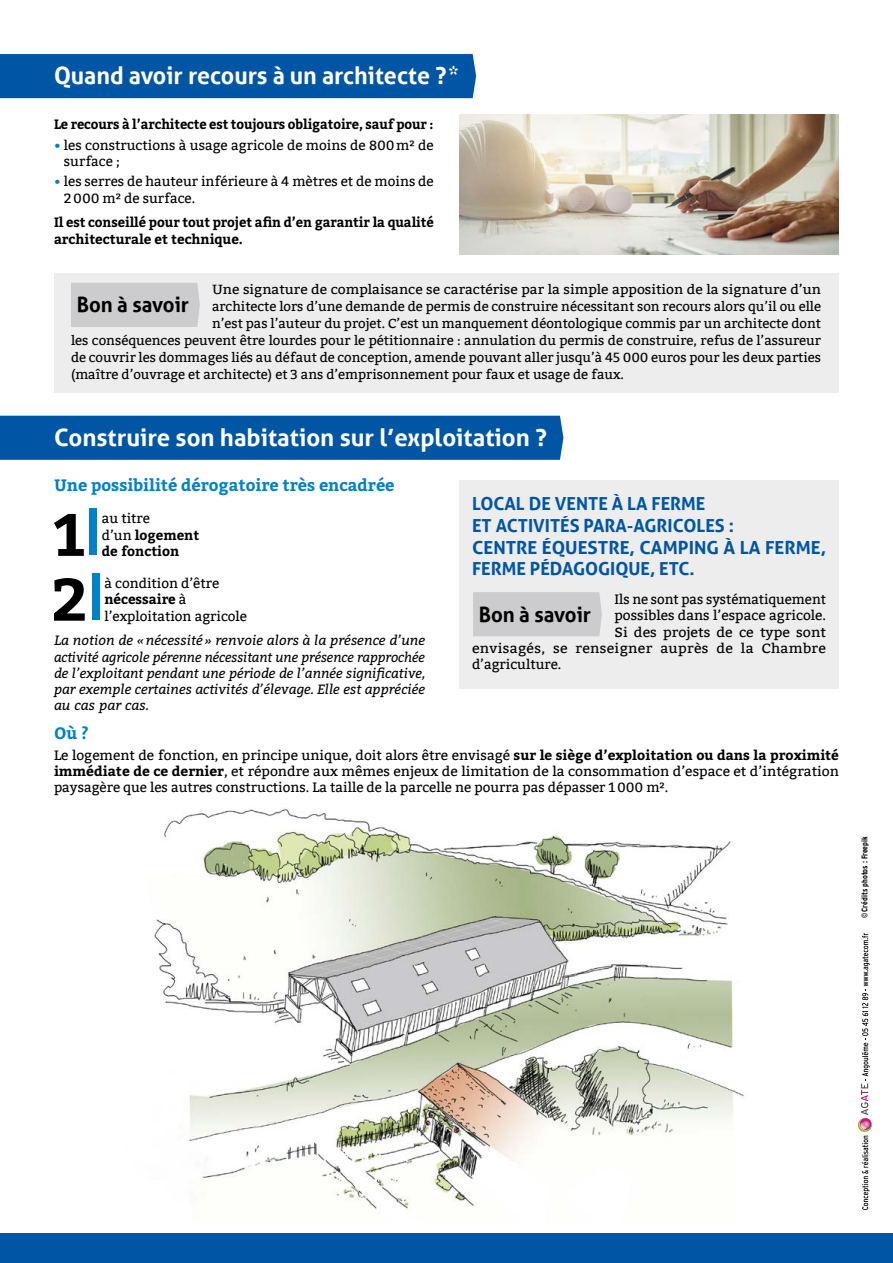
<style>
.page{position:relative;width:893px;height:1263px;background:#fff}
.page>*{position:absolute;margin:0;border:0;box-sizing:border-box;transform-origin:0 0}
.t1{font:700 59.4px "Bitter";color:#000}
.t2{font:700 24px "Aller";color:#fff}
.t3{font:700 21px "Aller";color:#000}
.t4{font:700 18px/21.6px "Aller";color:#0056a4}
.t5{font:700 16.5px "Bitter";color:#0081c9}
.t6{font:13.5px/16.2px "Bitter";color:#000}
.t7{font:italic 13.5px/16.2px "Bitter";color:#000;text-align:justify}
.t8{font:700 13.5px/16.2px "Bitter";letter-spacing:-.005em;color:#000}
.t9{font:700 13.5px "Bitter";letter-spacing:-.005em;color:#000;scale:.96 1}
.t10{font:13.5px "Bitter";letter-spacing:.02em;color:#000;scale:1.05 1}
.t11{font:13.5px "Bitter";color:#000;scale:1.05 1}
.t12{font:13.2px "Bitter";color:#000}
.t13{font:13.2px "Bitter";color:#000;scale:1.05 1}
.t14{font:700 condensed 8.25px "Interstate";color:#000}
.s1{font-size:21px}
.s2{color:#0081c9}
.s3{font-weight:400}
.s4{font-weight:700}
</style>
<div class="page">
<div style="left:0;top:1233px;width:893px;height:30px;background:#0056a4"></div>
<div style="left:459px;top:480px;width:380px;height:209px;background:#ededee"></div>
<svg style="left:862px;top:1136px;width:8px;height:74px"></svg>
<svg style="left:858px;top:1118px;width:14px;height:14px"></svg>
<svg style="left:860px;top:933px;width:11px;height:197px"></svg>
<div style="left:0;top:416px;width:563px;height:44px;background:#0056a4"></div>
<div style="left:54px;top:273px;width:785px;height:119px;background:#ededee"></div>
<div style="left:0;top:54px;width:476px;height:44px;background:#0056a4"></div>
<div style="left:71px;top:283px;width:129px;height:44px;background:#cccbce"></div>
<div style="left:473px;top:592px;width:129px;height:44px;background:#cccbce"></div>
<div style="left:446px;top:104px;width:405px;height:150px;background:#000;opacity:.1"></div>
<img style="left:154px;top:807px;width:592px;height:407px">
<h2 class="t2" style="left:54px;top:61px;width:406px">Quand avoir recours à un architecte ?<span class="s1">*</span></h2>
<p class="t9" style="left:54px;top:116px;width:397px">Le recours à l’architecte est toujours obligatoire, sauf pour :</p>
<p class="t6" style="left:64px;top:137px;width:371px;text-indent:-10px"><span class="s2">•</span> les constructions à usage agricole de moins de 800m² de surface ;</p>
<p class="t6" style="left:64px;top:174px;width:371px;text-indent:-10px"><span class="s2">•</span> les serres de hauteur inférieure à 4 mètres et de moins de<br>2000 m² de surface.</p>
<p class="t8" style="left:54px;top:215px;width:381px">Il est conseillé pour tout projet afin d’en garantir la qualité architecturale et technique.</p>
<p class="t13" style="left:212px;top:281px;width:582px">Une signature de complaisance se caractérise par la simple apposition de la signature d’un</p>
<p class="t12" style="left:212px;top:298px;width:611px">architecte lors d’une demande de permis de construire nécessitant son recours alors qu’il ou elle</p>
<p class="t12" style="left:212px;top:315px;width:611px">n’est pas l’auteur du projet. C’est un manquement déontologique commis par un architecte dont</p>
<p class="t12" style="left:71px;top:332px;width:752px">les conséquences peuvent être lourdes pour le pétitionnaire : annulation du permis de construire, refus de l’assureur</p>
<p class="t12" style="left:71px;top:349px;width:752px">de couvrir les dommages liés au défaut de conception, amende pouvant aller jusqu’à 45 000 euros pour les deux parties</p>
<p class="t12" style="left:71px;top:366px;width:554px">(maître d’ouvrage et architecte) et 3 ans d’emprisonnement pour faux et usage de faux.</p>
<h3 class="t3" style="left:77px;top:292px;width:114px">Bon à savoir</h3>
<h2 class="t2" style="left:54px;top:422px;width:495px">Construire son habitation sur l’exploitation ?</h2>
<p class="t5" style="left:54px;top:475px;width:342px">Une possibilité dérogatoire très encadrée</p>
<h1 class="t1" style="left:53px;top:499px;width:50px">1<sup>|</sup></h1>
<p class="t8" style="left:102px;top:511px;width:99px"><span class="s3">au titre<br>d’un</span> logement de fonction</p>
<h1 class="t1" style="left:52px;top:564px;width:54px">2<sup>|</sup></h1>
<p class="t6" style="left:104px;top:576px;width:144px">à condition d’être <span class="s4">nécessaire</span> à l’exploitation agricole</p>
<p class="t7" style="left:54px;top:632px;width:373px">La notion de «nécessité» renvoie alors à la présence d’une activité agricole pérenne nécessitant une présence rapprochée de l’exploitant pendant une période de l’année significative, par exemple certaines activités d’élevage. Elle est appréciée au cas par cas.</p>
<p class="t5" style="left:54px;top:723px;width:36px">Où ?</p>
<p class="t6" style="left:54px;top:747px;width:786px;text-align:justify">Le logement de fonction, en principe unique, doit alors être envisagé <span class="s4">sur le siège d’exploitation ou dans la proximité immédiate de ce dernier</span>, et répondre aux mêmes enjeux de limitation de la consommation d’espace et d’intégration paysagère que les autres constructions. La taille de la parcelle ne pourra pas dépasser 1000 m².</p>
<h3 class="t4" style="left:472px;top:493px;width:356px">LOCAL DE VENTE À LA FERME<br>ET ACTIVITÉS PARA-AGRICOLES :<br>CENTRE ÉQUESTRE, CAMPING À LA FERME,<br>FERME PÉDAGOGIQUE, ETC.</h3>
<p class="t6" style="left:614px;top:592px;width:213px">Ils ne sont pas systématiquement</p>
<p class="t6" style="left:614px;top:608px;width:213px">possibles dans l’espace agricole.</p>
<p class="t11" style="left:614px;top:624px;width:203px">Si des projets de ce type sont</p>
<p class="t10" style="left:472px;top:640px;width:339px">envisagés, se renseigner auprès de la Chambre</p>
<p class="t6" style="left:472px;top:656px;width:91px">d’agriculture.</p>
<h3 class="t3" style="left:479px;top:601px;width:114px">Bon à savoir</h3>
<p class="t14" style="left:860px;top:918px;width:83px;rotate:-90deg">©Crédits photos : Freepik</p>
</div>
